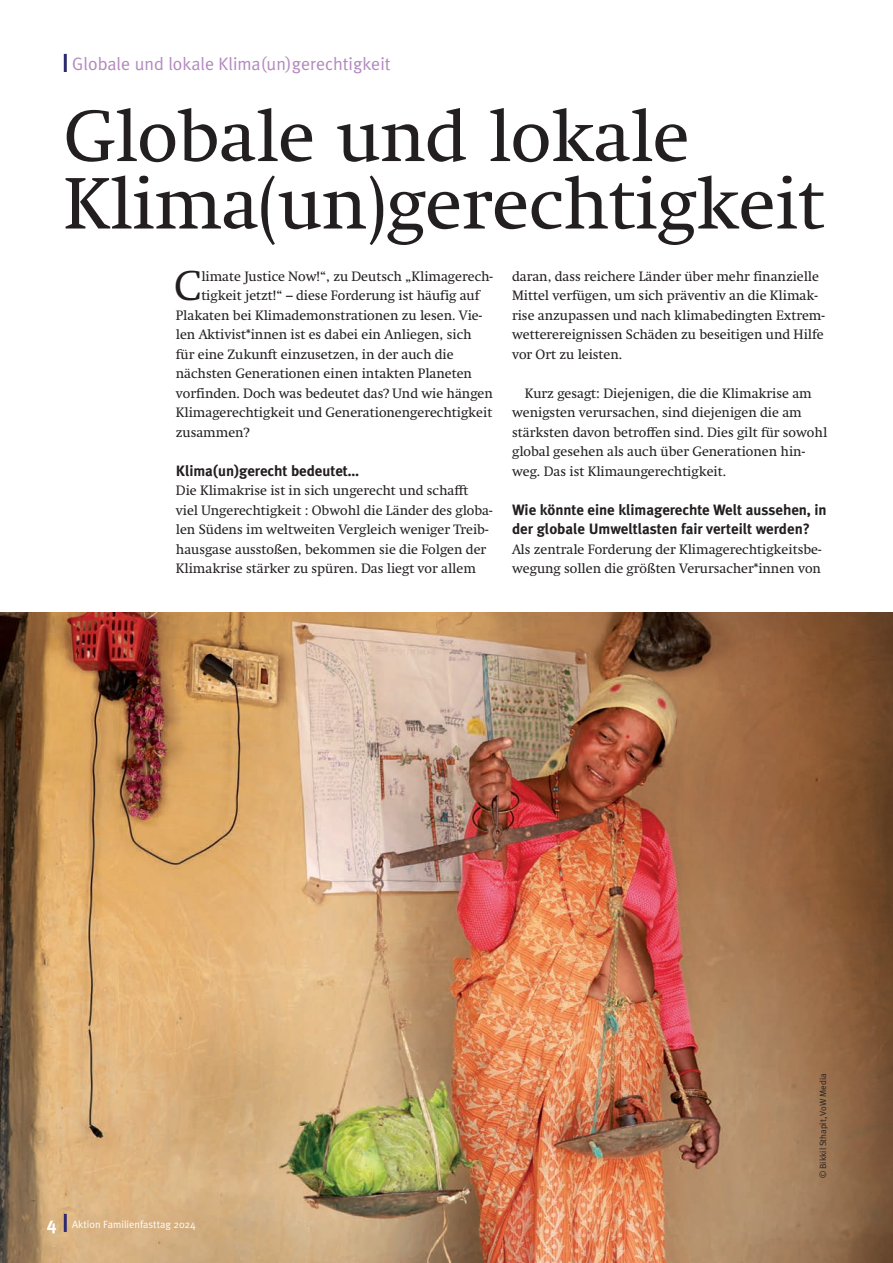
<style>
.page{position:relative;width:893px;height:1263px;background:#fff}
.page>*{position:absolute;margin:0;border:0;box-sizing:border-box;transform-origin:0 0}
.t1{font:72px/67.5px "Swift";color:#231f20}
.t2{font:41.4px "Swift";color:#231f20}
.t3{font:18px "Meta Plus";color:#b289be}
.t4{font:700 15px/19.5px "Meta Plus";letter-spacing:-.005em;color:#231f20}
.t5{font:13.5px/19.5px "Swift";color:#231f20}
.t6{font:10.5px "Meta Plus";color:#fff}
.t7{font:9px "Meta Plus";letter-spacing:-.005em;color:#231f20}
.s1{font-weight:700;font-size:18px}
</style>
<div class="page">
<img style="left:0;top:612px;width:893px;height:651px">
<hr style="left:64px;top:54px;width:3px;height:18px;background:#2d2b6f">
<hr style="left:64px;top:1214px;width:3px;height:18px;background:#2d2b6f">
<h3 class="t3" style="left:72px;top:53px;width:320px">Globale und lokale Klima(un)gerechtigkeit</h3>
<h1 class="t1" style="left:64px;top:103px;width:762px">Globale und lokale<br>Klima(un)gerechtigkeit</h1>
<h2 class="t2" style="left:174px;top:262px;width:29px">C</h2>
<p class="t5" style="left:201px;top:266px;width:293px">limate Justice Now!“, zu Deutsch „Klimagerech-</p>
<p class="t5" style="left:201px;top:286px;width:280px">tigkeit jetzt!“ – diese Forderung ist häufig auf</p>
<p class="t5" style="left:176px;top:305px;width:308px">Plakaten bei Klimademonstrationen zu lesen. Vie-</p>
<p class="t5" style="left:176px;top:325px;width:297px">len Aktivist*innen ist es dabei ein Anliegen, sich</p>
<p class="t5" style="left:176px;top:344px;width:279px">für eine Zukunft einzusetzen, in der auch die</p>
<p class="t5" style="left:176px;top:364px;width:298px">nächsten Generationen einen intakten Planeten</p>
<p class="t5" style="left:176px;top:383px;width:319px">vorfinden. Doch was bedeutet das? Und wie hängen</p>
<p class="t5" style="left:176px;top:403px;width:318px">Klimagerechtigkeit und Generationengerechtigkeit</p>
<p class="t5" style="left:176px;top:422px;width:75px">zusammen?</p>
<p class="t4" style="left:176px;top:461px;width:185px">Klima(un)gerecht bedeutet…</p>
<p class="t5" style="left:176px;top:481px;width:318px">Die Klimakrise ist in sich ungerecht und schafft viel Ungerechtigkeit : Obwohl die Länder des globa&shy;len Südens im weltweiten Vergleich weniger Treib&shy;hausgase ausstoßen, bekommen sie die Folgen der Klimakrise stärker zu spüren. Das liegt vor allem</p>
<p class="t5" style="left:512px;top:266px;width:314px">daran, dass reichere Länder über mehr finanzielle Mittel verfügen, um sich präventiv an die Klimak&shy;rise anzupassen und nach klimabedingten Extrem&shy;wetterereignissen Schäden zu beseitigen und Hilfe vor Ort zu leisten.</p>
<p class="t5" style="left:512px;top:383px;width:317px;text-indent:13px">Kurz gesagt: Diejenigen, die die Klimakrise am wenigsten verursachen, sind diejenigen die am stärksten davon betroffen sind. Dies gilt für sowohl global gesehen als auch über Generationen hin&shy;weg. Das ist Klimaungerechtigkeit.</p>
<p class="t4" style="left:512px;top:500px;width:316px">Wie könnte eine klimagerechte Welt aussehen, in der globale Umweltlasten fair verteilt werden?</p>
<p class="t5" style="left:512px;top:539px;width:311px">Als zentrale Forderung der Klimagerechtigkeitsbe&shy;wegung sollen die größten Verursacher*innen von</p>
<p class="t6" style="left:47px;top:1218px;width:150px"><span class="s1">4</span> Aktion Familienfasttag 2024</p>
<p class="t7" style="left:818px;top:1178px;width:106px;rotate:-90deg">© Bikkil Sthapit, VoW Media</p>
</div>
